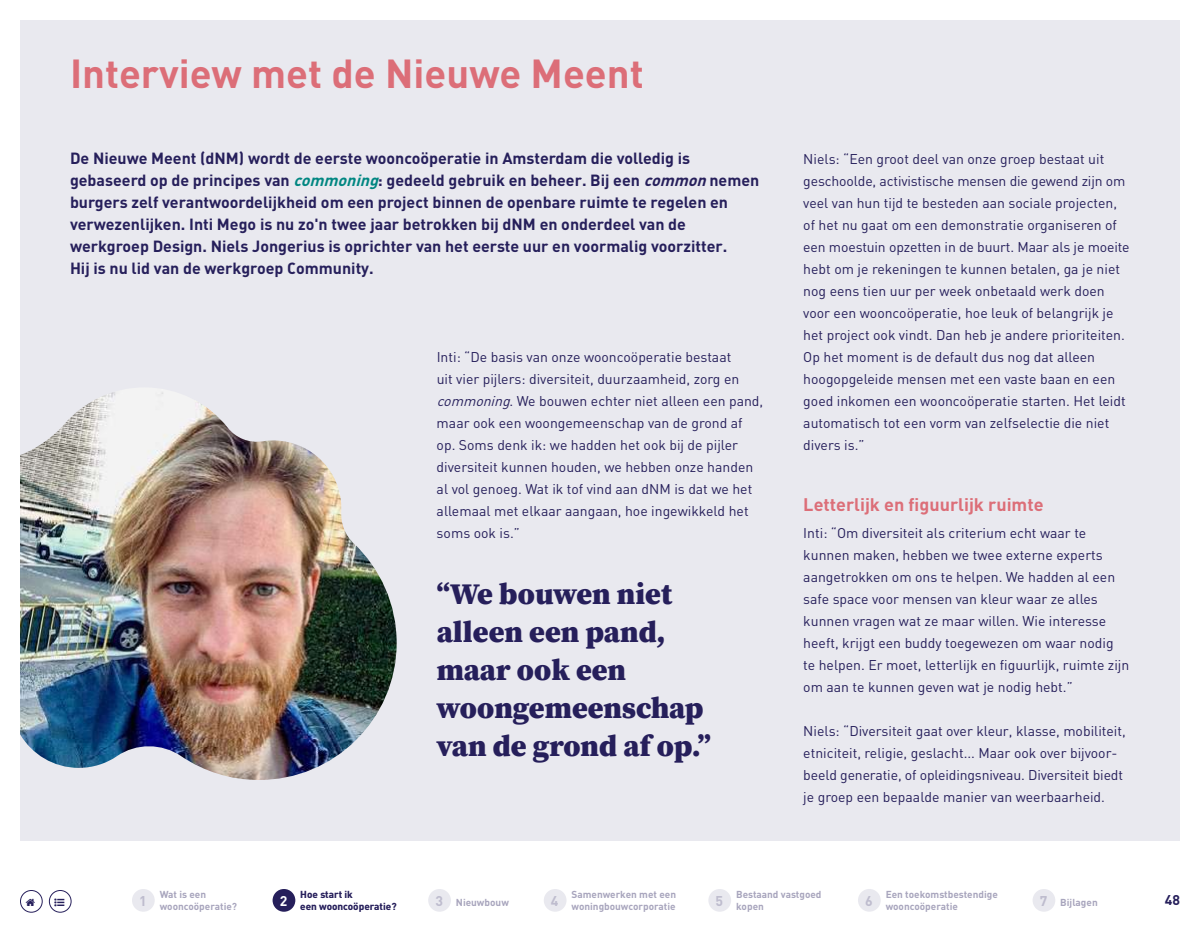
<style>
.page{position:relative;width:1200px;height:940px;background:#fff}
.page>*{position:absolute;margin:0;border:0;box-sizing:border-box;transform-origin:0 0}
.t1{font:700 40px "DIN";color:#dc6e78}
.t2{font:900 30px/38px "Source Serif Pro";color:#261f5b}
.t3{font:700 18px "DIN";color:#dc6e78}
.t4{font:700 16px/22px "DIN";color:#261f5b}
.t5{font:14px/22px "DIN";color:#261f5b}
.t6{font:700 14px "DIN";color:#bebcce}
.t7{font:700 14px "DIN";color:#261f5b}
.t8{font:700 14px "DIN";color:#fff}
.t9{font:700 10px/12px "DIN";color:#a8a5bd}
.t10{font:700 10px/12px "DIN";color:#261f5b}
.s1{font-style:italic;color:#008681}
.s2{font-style:italic}
</style>
<div class="page">
<div style="left:20px;top:20px;width:1160px;height:821px;background:#e9e9ef"></div>
<img style="left:20px;top:389px;width:377px;height:391px">
<div style="left:132px;top:889px;width:23px;height:23px;background:#e9e9ef;border-radius:50%"></div>
<div style="left:428px;top:889px;width:23px;height:23px;background:#e9e9ef;border-radius:50%"></div>
<div style="left:544px;top:889px;width:23px;height:23px;background:#e9e9ef;border-radius:50%"></div>
<div style="left:708px;top:889px;width:23px;height:23px;background:#e9e9ef;border-radius:50%"></div>
<div style="left:858px;top:889px;width:23px;height:23px;background:#e9e9ef;border-radius:50%"></div>
<div style="left:1033px;top:889px;width:22px;height:23px;background:#e9e9ef;border-radius:50%"></div>
<div style="left:273px;top:889px;width:22px;height:23px;background:#261f5b;border-radius:50%"></div>
<div style="left:20px;top:890px;width:23px;height:23px;border:1px solid #261f5b;border-radius:50%"></div>
<div style="left:49px;top:890px;width:23px;height:23px;border:1px solid #261f5b;border-radius:50%"></div>
<h1 class="t1" style="left:70px;top:48px;width:575px">Interview met de Nieuwe Meent</h1>
<p class="t4" style="left:70px;top:147px;width:691px">De Nieuwe Meent (dNM) wordt de eerste wooncoöperatie in Amsterdam die volledig is gebaseerd op de principes van <span class="s1">commoning</span>: gedeeld gebruik en beheer. Bij een <span class="s2">common</span>nemen burgers zelf verantwoordelijkheid om een project binnen de openbare ruimte te regelen en verwezenlijken. Inti Mego is nu zo'n twee jaar betrokken bij dNM en onderdeel van de werkgroep Design. Niels Jongerius is oprichter van het eerste uur en voormalig voorzitter.<br>Hij is nu lid van de werkgroep Community.</p>
<p class="t5" style="left:437px;top:345px;width:328px">Inti: “De basis van onze wooncoöperatie bestaat<br>uit vier pijlers: diversiteit, duurzaamheid, zorg en <span class="s2">commoning</span>. We bouwen echter niet alleen een pand, maar ook een woongemeenschap van de grond af op. Soms denk ik: we hadden het ook bij de pijler diversiteit kunnen houden, we hebben onze handen al vol genoeg. Wat ik tof vind aan dNM is dat we het allemaal met elkaar aangaan, hoe ingewikkeld het soms ook is.”</p>
<h2 class="t2" style="left:437px;top:574px;width:276px">“We bouwen niet alleen een pand, maar ook een woongemeenschap van de grond af op.”</h2>
<p class="t5" style="left:803px;top:147px;width:328px">Niels: “Een groot deel van onze groep bestaat uit geschoolde, activistische mensen die gewend zijn om veel van hun tijd te besteden aan sociale projecten, of het nu gaat om een demonstratie organiseren of een moestuin opzetten in de buurt. Maar als je moeite hebt om je rekeningen te kunnen betalen, ga je niet nog eens tien uur per week onbetaald werk doen voor een wooncoöperatie, hoe leuk of belangrijk je het project ook vindt. Dan heb je andere prioriteiten.<br>Op het moment is de default dus nog dat alleen hoogopgeleide mensen met een vaste baan en een goed inkomen een wooncoöperatie starten. Het leidt automatisch tot een vorm van zelfselectie die niet divers is.”</p>
<p class="t3" style="left:803px;top:493px;width:242px">Letterlijk en figuurlijk ruimte</p>
<p class="t5" style="left:803px;top:521px;width:328px">Inti: “Om diversiteit als criterium echt waar te kunnen maken, hebben we twee externe experts aangetrokken om ons te helpen. We hadden al een safe space voor mensen van kleur waar ze alles kunnen vragen wat ze maar willen. Wie interesse heeft, krijgt een buddy toegewezen om waar nodig<br>te helpen. Er moet, letterlijk en figuurlijk, ruimte zijn om aan te kunnen geven wat je nodig hebt.”</p>
<p class="t5" style="left:803px;top:719px;width:324px">Niels: “Diversiteit gaat over kleur, klasse, mobiliteit, etniciteit, religie, geslacht... Maar ook over bijvoor&shy;beeld generatie, of opleidingsniveau. Diversiteit biedt je groep een bepaalde manier van weerbaarheid.</p>
<p class="t6" style="left:139px;top:892px;width:9px">1</p>
<p class="t9" style="left:160px;top:888px;width:79px">Wat is een wooncoöperatie?</p>
<p class="t6" style="left:435px;top:892px;width:9px">3</p>
<p class="t9" style="left:456px;top:896px;width:55px">Nieuwbouw</p>
<p class="t6" style="left:551px;top:892px;width:9px">4</p>
<p class="t9" style="left:572px;top:888px;width:106px">Samenwerken met een woningbouwcorporatie</p>
<p class="t6" style="left:716px;top:892px;width:9px">5</p>
<p class="t9" style="left:736px;top:888px;width:87px">Bestaand vastgoed kopen</p>
<p class="t6" style="left:865px;top:892px;width:9px">6</p>
<p class="t9" style="left:886px;top:888px;width:114px">Een toekomstbestendige wooncoöperatie</p>
<p class="t6" style="left:1040px;top:892px;width:9px">7</p>
<p class="t10" style="left:300px;top:888px;width:98px">Hoe start ik<br>een wooncoöperatie?</p>
<p class="t8" style="left:280px;top:892px;width:9px">2</p>
<p class="t9" style="left:1060px;top:896px;width:39px">Bijlagen</p>
<p class="t7" style="left:1165px;top:891px;width:17px">48</p>
</div>
